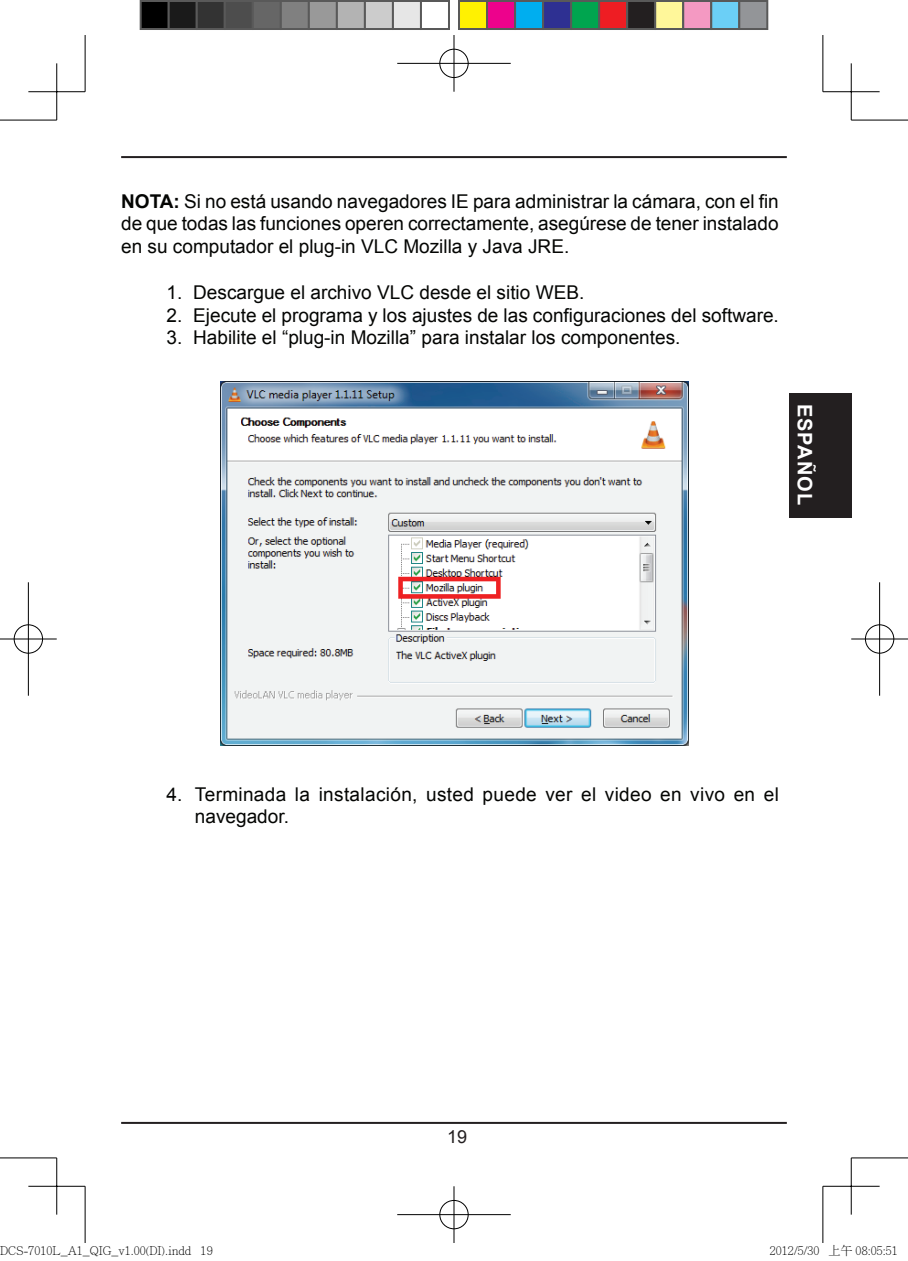
<style>
.page{position:relative;width:908px;height:1261px;background:#fff}
.page>*{position:absolute;margin:0;border:0;box-sizing:border-box;transform-origin:0 0}
.t1{font:700 20px "Arial";letter-spacing:.045em;color:#fff}
.t2{font:19px/22.8px "Arial";color:#040503;text-align:justify}
.t3{font:19px/22.8px "Arial";letter-spacing:.02em;color:#040503}
.t4{font:18px "Arial";color:#231f20}
.t5{font:300 12px "Adobe Ming Std";color:#000}
.s1{font-weight:700}
</style>
<div class="page">
<img style="left:220px;top:381px;width:467px;height:364px">
<hr style="left:121px;top:156px;width:665px;height:2px;background:#231f20">
<hr style="left:121px;top:1122px;width:665px;height:2px;background:#231f20">
<div style="left:788px;top:393px;width:62px;height:124px;background:#231f20"></div>
<hr style="left:0;top:120px;width:57px;height:1px;background:#000">
<hr style="left:850px;top:120px;width:57px;height:1px;background:#000">
<hr style="left:0;top:1157px;width:57px;height:1px;background:#000">
<hr style="left:850px;top:1157px;width:57px;height:1px;background:#000">
<hr style="left:85px;top:35px;width:1px;height:57px;background:#000">
<hr style="left:85px;top:1186px;width:1px;height:57px;background:#000">
<hr style="left:822px;top:35px;width:1px;height:57px;background:#000">
<hr style="left:822px;top:1186px;width:1px;height:57px;background:#000">
<hr style="left:28px;top:91px;width:57px;height:1px;background:#000">
<hr style="left:822px;top:91px;width:57px;height:1px;background:#000">
<hr style="left:28px;top:1186px;width:57px;height:1px;background:#000">
<hr style="left:822px;top:1186px;width:57px;height:1px;background:#000">
<hr style="left:56px;top:63px;width:1px;height:57px;background:#000">
<hr style="left:56px;top:1158px;width:1px;height:56px;background:#000">
<hr style="left:850px;top:63px;width:1px;height:57px;background:#000">
<hr style="left:850px;top:1158px;width:1px;height:56px;background:#000">
<div style="left:438px;top:48px;width:31px;height:31px;border:3px solid #fff;border-radius:50%"></div>
<hr style="left:397px;top:62px;width:113px;height:3px;background:#fff">
<hr style="left:452px;top:35px;width:3px;height:57px;background:#fff">
<div style="left:439px;top:49px;width:29px;height:29px;border:1px solid #000;border-radius:50%"></div>
<hr style="left:397px;top:63px;width:113px;height:1px;background:#000">
<hr style="left:453px;top:35px;width:1px;height:57px;background:#000">
<div style="left:438px;top:1199px;width:31px;height:31px;border:3px solid #fff;border-radius:50%"></div>
<hr style="left:397px;top:1213px;width:113px;height:3px;background:#fff">
<hr style="left:452px;top:1186px;width:3px;height:57px;background:#fff">
<div style="left:439px;top:1200px;width:29px;height:29px;border:1px solid #000;border-radius:50%"></div>
<hr style="left:397px;top:1214px;width:113px;height:1px;background:#000">
<hr style="left:453px;top:1186px;width:1px;height:57px;background:#000">
<div style="left:13px;top:623px;width:31px;height:31px;border:3px solid #fff;border-radius:50%"></div>
<hr style="left:0;top:637px;width:57px;height:3px;background:#fff">
<hr style="left:27px;top:582px;width:3px;height:113px;background:#fff">
<div style="left:14px;top:624px;width:29px;height:29px;border:1px solid #000;border-radius:50%"></div>
<hr style="left:0;top:638px;width:57px;height:1px;background:#000">
<hr style="left:28px;top:582px;width:1px;height:113px;background:#000">
<div style="left:863px;top:623px;width:31px;height:31px;border:3px solid #fff;border-radius:50%"></div>
<hr style="left:850px;top:637px;width:57px;height:3px;background:#fff">
<hr style="left:877px;top:582px;width:3px;height:113px;background:#fff">
<div style="left:864px;top:624px;width:29px;height:29px;border:1px solid #000;border-radius:50%"></div>
<hr style="left:850px;top:638px;width:57px;height:1px;background:#000">
<hr style="left:878px;top:582px;width:1px;height:113px;background:#000">
<div style="left:141px;top:1px;width:28px;height:28px;background:#000"></div>
<div style="left:140px;top:0;width:30px;height:30px;border:2px solid #595959"></div>
<div style="left:169px;top:1px;width:28px;height:28px;background:#1a1a1a"></div>
<div style="left:168px;top:0;width:30px;height:30px;border:2px solid #595959"></div>
<div style="left:197px;top:1px;width:28px;height:28px;background:#333"></div>
<div style="left:196px;top:0;width:30px;height:30px;border:2px solid #595959"></div>
<div style="left:225px;top:1px;width:28px;height:28px;background:#4d4d4d"></div>
<div style="left:224px;top:0;width:30px;height:30px;border:2px solid #595959"></div>
<div style="left:253px;top:1px;width:28px;height:28px;background:#666"></div>
<div style="left:252px;top:0;width:30px;height:30px;border:2px solid #595959"></div>
<div style="left:281px;top:1px;width:28px;height:28px;background:#808080"></div>
<div style="left:280px;top:0;width:30px;height:30px;border:2px solid #595959"></div>
<div style="left:309px;top:1px;width:28px;height:28px;background:#999"></div>
<div style="left:308px;top:0;width:30px;height:30px;border:2px solid #595959"></div>
<div style="left:337px;top:1px;width:28px;height:28px;background:#b3b3b3"></div>
<div style="left:336px;top:0;width:30px;height:30px;border:2px solid #595959"></div>
<div style="left:365px;top:1px;width:28px;height:28px;background:#ccc"></div>
<div style="left:364px;top:0;width:30px;height:30px;border:2px solid #595959"></div>
<div style="left:393px;top:1px;width:28px;height:28px;background:#e6e6e6"></div>
<div style="left:392px;top:0;width:30px;height:30px;border:2px solid #595959"></div>
<div style="left:420px;top:0;width:30px;height:30px;border:2px solid #595959"></div>
<div style="left:459px;top:1px;width:28px;height:28px;background:#fff101"></div>
<div style="left:458px;top:0;width:30px;height:30px;border:2px solid #595959"></div>
<div style="left:487px;top:1px;width:28px;height:28px;background:#ed028c"></div>
<div style="left:486px;top:0;width:30px;height:30px;border:2px solid #595959"></div>
<div style="left:515px;top:1px;width:28px;height:28px;background:#00aeef"></div>
<div style="left:514px;top:0;width:30px;height:30px;border:2px solid #595959"></div>
<div style="left:543px;top:1px;width:28px;height:28px;background:#2e3092"></div>
<div style="left:542px;top:0;width:30px;height:30px;border:2px solid #595959"></div>
<div style="left:571px;top:1px;width:28px;height:28px;background:#00a54f"></div>
<div style="left:570px;top:0;width:30px;height:30px;border:2px solid #595959"></div>
<div style="left:599px;top:1px;width:28px;height:28px;background:#ee1d23"></div>
<div style="left:598px;top:0;width:30px;height:30px;border:2px solid #595959"></div>
<div style="left:627px;top:1px;width:28px;height:28px;background:#231f20"></div>
<div style="left:626px;top:0;width:30px;height:30px;border:2px solid #595959"></div>
<div style="left:655px;top:1px;width:28px;height:28px;background:#fff79a"></div>
<div style="left:654px;top:0;width:30px;height:30px;border:2px solid #595959"></div>
<div style="left:683px;top:1px;width:28px;height:28px;background:#f499c2"></div>
<div style="left:682px;top:0;width:30px;height:30px;border:2px solid #595959"></div>
<div style="left:711px;top:1px;width:28px;height:28px;background:#6bcff6"></div>
<div style="left:710px;top:0;width:30px;height:30px;border:2px solid #595959"></div>
<div style="left:739px;top:1px;width:28px;height:28px;background:#939598"></div>
<div style="left:738px;top:0;width:30px;height:30px;border:2px solid #595959"></div>
<p class="t2" style="left:121px;top:190px;width:659px"><span class="s1">NOTA:</span> Si no está usando navegadores IE para administrar la cámara, con el fin de que todas las funciones operen correctamente, asegúrese de tener instalado en su computador el plug-in VLC Mozilla y Java JRE.</p>
<p class="t2" style="left:166px;top:281px;width:419px">1. Descargue el archivo VLC desde el sitio WEB.</p>
<p class="t2" style="left:166px;top:304px;width:613px">2. Ejecute el programa y los ajustes de las configuraciones del software.</p>
<p class="t2" style="left:166px;top:327px;width:515px">3. Habilite el “plug-in Mozilla” para instalar los componentes.</p>
<p class="t1" style="left:817px;top:404px;width:103px;rotate:90deg">ESPAÑOL</p>
<p class="t3" style="left:195px;top:783px;width:585px;text-indent:-28px">4. Terminada la instalación, usted puede ver el video en vivo en el navegador.</p>
<p class="t4" style="left:447px;top:1125px;width:22px">19</p>
<p class="t5" style="left:0;top:1244px;width:214px">DCS-7010L_A1_QIG_v1.00(DI).indd 19</p>
<p class="t5" style="left:769px;top:1244px;width:129px">2012/5/30 上午 08:05:51</p>
</div>
